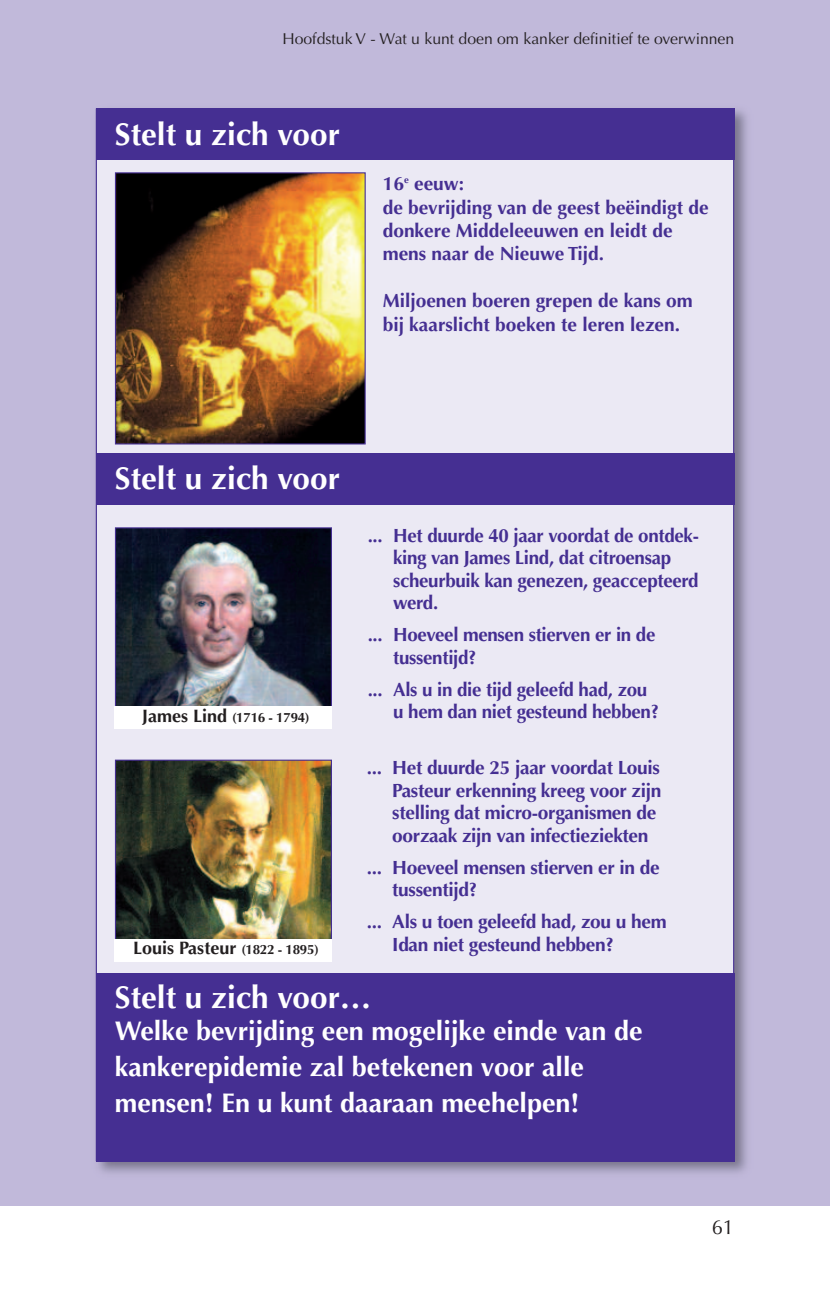
<style>
.page{position:relative;width:830px;height:1308px;background:#fff}
.page>*{position:absolute;margin:0;border:0;box-sizing:border-box;transform-origin:0 0}
.t1{font:700 31.5px "Optima LT";color:#fff}
.t2{font:700 27px/36px "Optima LT";color:#fff}
.t3{font:20.25px "Optima LT";color:#231f20}
.t4{font:700 19.12px/22.5px "Optima LT";letter-spacing:-.015em;color:#452f92}
.t5{font:700 18px "Optima LT";color:#231f20}
.t6{font:15.75px "Optima LT";color:#231f20}
.t7{font:700 13.5px "Optima LT";letter-spacing:-.02em;color:#231f20}
.s1{font-size:18px}
.s2{font-size:13.5px}
</style>
<div class="page">
<div style="left:0;top:0;width:829px;height:1205px;background:#c1b9da"></div>
<img style="left:95px;top:108px;width:652px;height:1065px">
<div style="left:97px;top:110px;width:635px;height:1050px;background:#ebe9f4"></div>
<div style="left:96px;top:108px;width:637px;height:51px;background:#452f92"></div>
<img style="left:117px;top:174px;width:246px;height:268px">
<div style="left:115px;top:172px;width:250px;height:272px;border:1px solid #452f92"></div>
<img style="left:117px;top:761px;width:213px;height:177px">
<div style="left:115px;top:759px;width:217px;height:201px;border:1px solid #452f92"></div>
<img style="left:117px;top:529px;width:213px;height:177px">
<div style="left:115px;top:527px;width:217px;height:201px;border:1px solid #452f92"></div>
<div style="left:115px;top:706px;width:217px;height:23px;background:#fff"></div>
<div style="left:115px;top:938px;width:217px;height:23px;background:#fff"></div>
<div style="left:96px;top:453px;width:637px;height:51px;background:#452f92"></div>
<div style="left:96px;top:973px;width:637px;height:188px;background:#452f92"></div>
<p class="t6" style="left:282px;top:32px;width:453px">Hoofdstuk V - Wat u kunt doen om kanker definitief te overwinnen</p>
<h1 class="t1" style="left:115px;top:121px;width:226px">Stelt u zich voor</h1>
<p class="t4" style="left:382px;top:174px;width:327px;line-height:23.4px">16<sup>e</sup> eeuw:<br>de bevrijding van de geest beëindigt de donkere Middeleeuwen en leidt de mens naar de Nieuwe Tijd.</p>
<p class="t4" style="left:382px;top:291px;width:311px;line-height:23.4px">Miljoenen boeren grepen de kans om bij kaarslicht boeken te leren lezen.</p>
<h1 class="t1" style="left:115px;top:466px;width:226px">Stelt u zich voor</h1>
<p class="t4" style="left:393px;top:526px;width:307px;text-indent:-26px">... Het duurde 40 jaar voordat de ontdek&shy;king van James Lind, dat citroensap scheurbuik kan genezen, geaccepteerd werd.</p>
<p class="t4" style="left:393px;top:625px;width:263px;text-indent:-26px">... Hoeveel mensen stierven er in de tussentijd?</p>
<p class="t4" style="left:367px;top:680px;width:281px">... Als u in die tijd geleefd had, zou</p>
<p class="t7" style="left:142px;top:712px;width:169px"><span class="s1">James Lind</span> (1716 - 1794)</p>
<p class="t4" style="left:393px;top:702px;width:267px">u hem dan niet gesteund hebben?</p>
<p class="t5" style="left:133px;top:941px;width:187px">Louis Pasteur <span class="s2">(1822 - 1895)</span></p>
<p class="t4" style="left:392px;top:758px;width:270px;text-indent:-26px">... Het duurde 25 jaar voordat Louis Pasteur erkenning kreeg voor zijn stelling dat micro-organismen de oorzaak zijn van infectieziekten</p>
<p class="t4" style="left:392px;top:857px;width:269px;text-indent:-26px">... Hoeveel mensen stierven er in de tussentijd?</p>
<p class="t4" style="left:392px;top:912px;width:276px;text-indent:-26px">... Als u toen geleefd had, zou u hem<br>Idan niet gesteund hebben?</p>
<h1 class="t1" style="left:115px;top:984px;width:258px">Stelt u zich voor…</h1>
<h2 class="t2" style="left:115px;top:1015px;width:529px">Welke bevrijding een mogelijke einde van de kankerepidemie zal betekenen voor alle mensen! En u kunt daaraan meehelpen!</h2>
<p class="t3" style="left:711px;top:1218px;width:24px">61</p>
</div>
